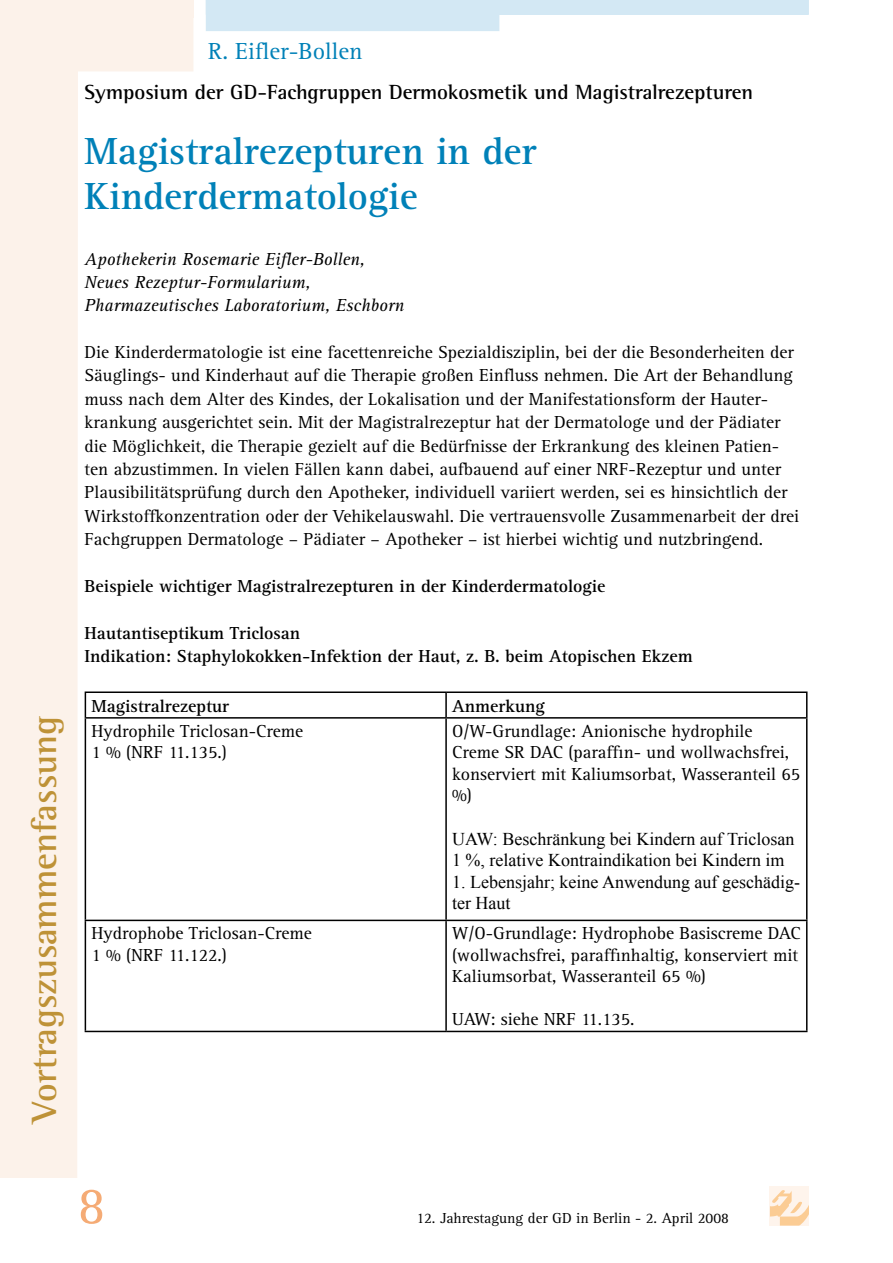
<style>
.page{position:relative;width:893px;height:1263px;background:#fff}
.page>*{position:absolute;margin:0;border:0;box-sizing:border-box;transform-origin:0 0}
.t1{font:54px "Agfa Rotis Serif";color:#f5ab75}
.t2{font:700 39px/45px "Agfa Rotis Serif";color:#0081b8}
.t3{font:700 36px "Agfa Rotis Semi Serif";color:#be9237}
.t4{font:24px "Agfa Rotis Serif";color:#0081b8}
.t5{font:700 21px "Agfa Rotis Semi Serif";color:#000}
.t6{font:18px/23.4px "Agfa Rotis Serif";color:#000}
.t7{font:700 18px/23.4px "Agfa Rotis Serif";color:#000}
.t8{font:18px/21.6px "Times New Roman";color:#000}
.t9{font:italic 18px/23.4px "Agfa Rotis Serif";color:#000}
.t10{font:15px "Agfa Rotis Serif";color:#000}
</style>
<div class="page">
<div style="left:770px;top:1186px;width:39px;height:39px;background:#fef4ec"></div>
<svg style="left:770px;top:1190px;width:39px;height:35px"></svg>
<svg style="left:0;top:0;width:194px;height:1178px"></svg>
<div style="left:0;top:0;width:193px;height:17px;background:#fcf2ea"></div>
<svg style="left:206px;top:0;width:603px;height:31px"></svg>
<hr style="left:85px;top:691px;width:361px;height:2px;background:#000">
<svg style="left:85px;top:693px;width:1px;height:24px"></svg>
<hr style="left:446px;top:691px;width:361px;height:2px;background:#000">
<hr style="left:445px;top:693px;width:2px;height:24px;background:#000">
<svg style="left:806px;top:693px;width:1px;height:24px"></svg>
<hr style="left:85px;top:717px;width:361px;height:2px;background:#000">
<hr style="left:85px;top:719px;width:1px;height:201px;background:#000">
<hr style="left:446px;top:717px;width:361px;height:2px;background:#000">
<hr style="left:445px;top:719px;width:2px;height:201px;background:#000">
<hr style="left:806px;top:719px;width:1px;height:201px;background:#000">
<hr style="left:85px;top:920px;width:361px;height:1px;background:#000">
<hr style="left:85px;top:921px;width:1px;height:110px;background:#000">
<hr style="left:446px;top:920px;width:361px;height:1px;background:#000">
<hr style="left:445px;top:921px;width:2px;height:110px;background:#000">
<hr style="left:806px;top:921px;width:1px;height:110px;background:#000">
<hr style="left:85px;top:1031px;width:361px;height:1px;background:#000">
<hr style="left:446px;top:1031px;width:361px;height:1px;background:#000">
<h3 class="t3" style="left:23px;top:1123px;width:409px;rotate:-90deg">Vortragszusammenfassung</h3>
<h3 class="t4" style="left:208px;top:37px;width:156px">R. Eifler-Bollen</h3>
<p class="t5" style="left:85px;top:80px;width:670px">Symposium der GD-Fachgruppen Dermokosmetik und Magistralrezepturen</p>
<h2 class="t2" style="left:85px;top:130px;width:453px">Magistralrezepturen in der<br>Kinderdermatologie</h2>
<p class="t9" style="left:85px;top:247px;width:321px">Apothekerin Rosemarie Eifler-Bollen,<br>Neues Rezeptur-Formularium,<br>Pharmazeutisches Laboratorium, Eschborn</p>
<p class="t6" style="left:85px;top:341px;width:716px">Die Kinderdermatologie ist eine facettenreiche Spezialdisziplin, bei der die Besonderheiten der Säuglings- und Kinderhaut auf die Therapie großen Einfluss nehmen. Die Art der Behandlung muss nach dem Alter des Kindes, der Lokalisation und der Manifestationsform der Hauter&shy;krankung ausgerichtet sein. Mit der Magistralrezeptur hat der Dermatologe und der Pädiater die Möglichkeit, die Therapie gezielt auf die Bedürfnisse der Erkrankung des kleinen Patien&shy;ten abzustimmen. In vielen Fällen kann dabei, aufbauend auf einer NRF-Rezeptur und unter Plausibilitätsprüfung durch den Apotheker, individuell variiert werden, sei es hinsichtlich der Wirkstoffkonzentration oder der Vehikelauswahl. Die vertrauensvolle Zusammenarbeit der drei Fachgruppen Dermatologe – Pädiater – Apotheker – ist hierbei wichtig und nutzbringend.</p>
<p class="t7" style="left:85px;top:575px;width:522px">Beispiele wichtiger Magistralrezepturen in der Kinderdermatologie</p>
<p class="t7" style="left:85px;top:621px;width:610px">Hautantiseptikum Triclosan<br>Indikation: Staphylokokken-Infektion der Haut, z. B. beim Atopischen Ekzem</p>
<p class="t7" style="left:91px;top:694px;width:139px">Magistralrezeptur</p>
<p class="t7" style="left:452px;top:694px;width:94px">Anmerkung</p>
<p class="t6" style="left:91px;top:720px;width:213px;line-height:21.6px">Hydrophile Triclosan-Creme<br>1 % (NRF 11.135.)</p>
<p class="t6" style="left:452px;top:720px;width:349px;line-height:21.6px">O/W-Grundlage: Anionische hydrophile Creme SR DAC (paraffin- und wollwachsfrei, konserviert mit Kaliumsorbat, Wasseranteil 65 %)</p>
<p class="t8" style="left:452px;top:827px;width:344px">UAW: Beschränkung bei Kindern auf Triclosan<br>1 %, relative Kontraindikation bei Kindern im</p>
<p class="t8" style="left:452px;top:871px;width:349px">1. Lebensjahr; keine Anwendung auf geschädig&shy;ter Haut</p>
<p class="t6" style="left:91px;top:923px;width:222px;line-height:21.6px">Hydrophobe Triclosan-Creme<br>1 % (NRF 11.122.)</p>
<p class="t6" style="left:452px;top:923px;width:350px;line-height:21.6px">W/O-Grundlage: Hydrophobe Basiscreme DAC (wollwachsfrei, paraffinhaltig, konserviert mit<br>Kaliumsorbat, Wasseranteil 65 %)</p>
<p class="t6" style="left:452px;top:1008px;width:184px">UAW: siehe NRF 11.135.</p>
<h1 class="t1" style="left:78px;top:1175px;width:30px">8</h1>
<p class="t10" style="left:416px;top:1209px;width:314px">12. Jahrestagung der GD in Berlin - 2. April 2008</p>
</div>
